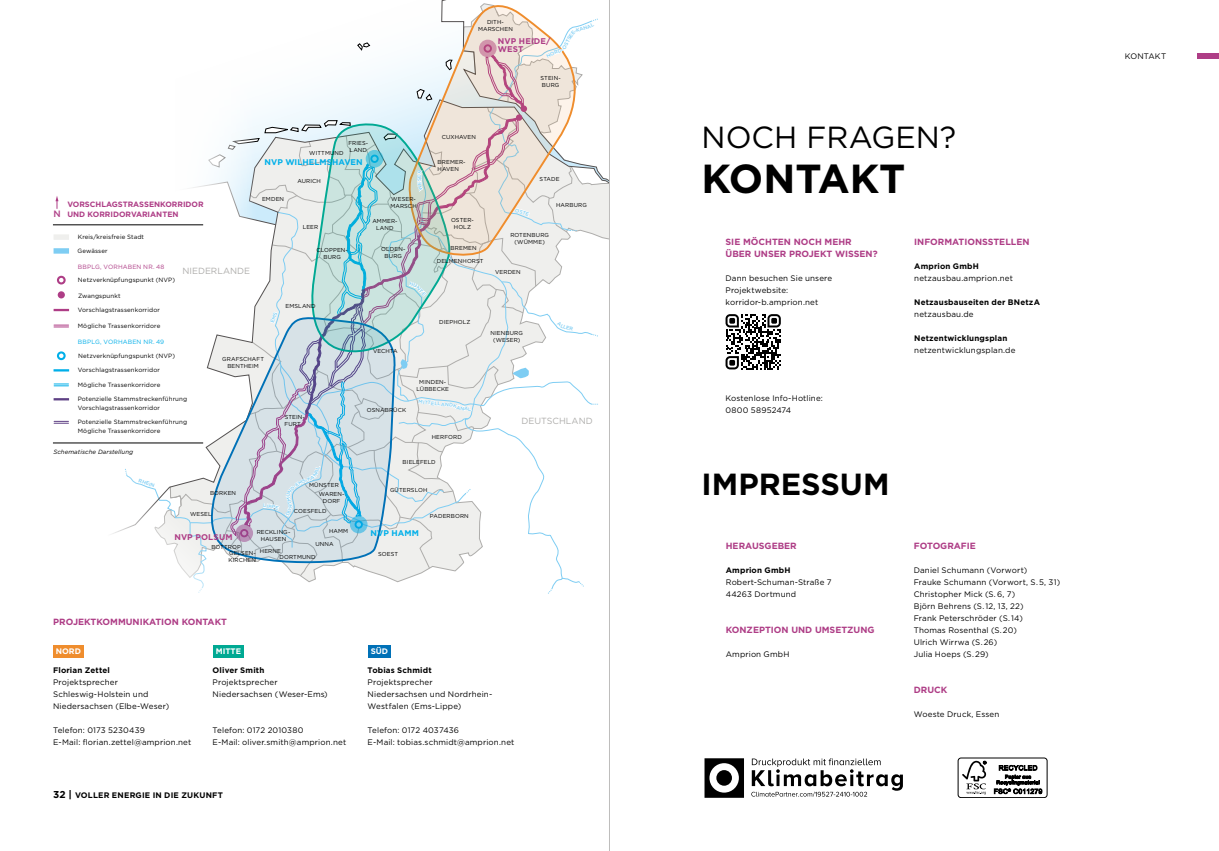
<style>
.page{position:relative;width:1219px;height:851px;background:#fff}
.page>*{position:absolute;margin:0;border:0;box-sizing:border-box;transform-origin:0 0}
.t1{font:700 40.5px "Gotham";letter-spacing:-.005em;color:#000}
.t2{font:30.5px "Gotham";color:#000}
.t3{font:700 30.5px "Gotham";color:#000}
.t4{font:500 9.2px "Gotham";color:#ae3d86}
.t5{font:700 9px/12px "Gotham";color:#ae3d86}
.t6{font:8.9px "Gotham";letter-spacing:.005em;color:#aeadab}
.t7{font:700 8.3px "Gotham";letter-spacing:.005em;color:#00afe9}
.t8{font:700 8.3px/7.6px "Gotham";letter-spacing:.015em;color:#ae3d86}
.t9{font:8px/12px "Gotham";letter-spacing:.015em;color:#000}
.t10{font:700 8px "Gotham";letter-spacing:.02em;color:#000}
.t11{font:700 8px "Gotham";color:#fff}
.t12{font:700 7.7px/10px "Gotham";color:#ae3d86}
.t13{font:6.1px/8.4px "Gotham";letter-spacing:.015em;color:#000}
.t14{font:italic 6.1px "Gotham";letter-spacing:.01em;color:#000}
.t15{font:6.1px "Gotham";letter-spacing:.025em;color:#ae3d86}
.t16{font:6.1px "Gotham";letter-spacing:.02em;color:#00afe9}
.t17{font:5.7px/7px "Gotham";letter-spacing:.015em;color:#000;text-align:center}
.t18{font:500 5.1px "Gotham";color:#7ecdf3}
.s1{font-size:10px}
</style>
<div class="page">
<div style="left:213px;top:645px;width:31px;height:12px;background:#00a993"></div>
<div style="left:368px;top:645px;width:23px;height:12px;background:#0071b7"></div>
<div style="left:53px;top:645px;width:31px;height:12px;background:#ef8d2d"></div>
<svg style="left:725px;top:314px;width:56px;height:55px"></svg>
<div style="left:958px;top:757px;width:89px;height:40px;border:1px solid #000;border-radius:3px"></div>
<svg style="left:962px;top:760px;width:24px;height:34px"></svg>
<svg style="left:994px;top:765px;width:48px;height:28px"></svg>
<svg style="left:705px;top:758px;width:39px;height:39px"></svg>
<div style="left:716px;top:770px;width:16px;height:15px;background:#000;border-radius:50%"></div>
<svg style="left:751px;top:758px;width:152px;height:38px"></svg>
<div style="left:1198px;top:53px;width:21px;height:6px;background:#ae3d86"></div>
<hr style="left:53px;top:224px;width:150px;height:1px;background:#000">
<hr style="left:53px;top:442px;width:150px;height:1px;background:#000">
<hr style="left:609px;top:0;width:1px;height:850px;background:#bebdbc">
<svg style="left:54px;top:0;width:555px;height:594px"></svg>
<p class="t17" style="left:478px;top:19px;width:36px">DITH-<br>MARSCHEN</p>
<p class="t8" style="left:498px;top:37px;width:54px">NVP HEIDE/<br>WEST</p>
<p class="t12" style="left:67px;top:200px;width:138px">VORSCHLAGSTRASSENKORRIDOR<br>UND KORRIDORVARIANTEN</p>
<p class="t13" style="left:78px;top:233px;width:68px">Kreis/kreisfreie Stadt</p>
<p class="t13" style="left:77px;top:247px;width:32px">Gewässer</p>
<p class="t13" style="left:78px;top:291px;width:44px">Zwangspunkt</p>
<p class="t4" style="left:53px;top:208px;width:9px">N</p>
<p class="t15" style="left:78px;top:262px;width:88px">BBPLG, VORHABEN NR. 48</p>
<p class="t13" style="left:78px;top:305px;width:84px">Vorschlagstrassenkorridor</p>
<p class="t6" style="left:182px;top:265px;width:69px">NIEDERLANDE</p>
<p class="t13" style="left:78px;top:276px;width:99px">Netzverknüpfungspunkt (NVP)</p>
<p class="t17" style="left:348px;top:139px;width:21px;text-align:left">FRIES-<br>LAND</p>
<p class="t17" style="left:309px;top:149px;width:36px">WITTMUND</p>
<p class="t7" style="left:265px;top:157px;width:100px">NVP WILHELMSHAVEN</p>
<p class="t17" style="left:262px;top:195px;width:23px">EMDEN</p>
<p class="t17" style="left:297px;top:177px;width:25px">AURICH</p>
<p class="t17" style="left:303px;top:223px;width:17px">LEER</p>
<p class="t17" style="left:317px;top:246px;width:33px">CLOPPEN-<br>BURG</p>
<p class="t17" style="left:286px;top:302px;width:32px">EMSLAND</p>
<p class="t17" style="left:390px;top:195px;width:28px;text-align:left">WESER-<br>MARSCH</p>
<p class="t17" style="left:372px;top:217px;width:27px">AMMER-<br>LAND</p>
<p class="t17" style="left:381px;top:245px;width:26px">OLDEN-<br>BURG</p>
<p class="t17" style="left:540px;top:74px;width:22px;text-align:left">STEIN-<br>BURG</p>
<p class="t17" style="left:442px;top:133px;width:36px">CUXHAVEN</p>
<p class="t17" style="left:438px;top:159px;width:29px;text-align:left">BREMER-<br>HAVEN</p>
<p class="t17" style="left:451px;top:216px;width:24px">OSTER-<br>HOLZ</p>
<p class="t17" style="left:437px;top:242px;width:48px;line-height:12.2px;text-align:left;text-indent:14px">BREMEN<br>DELMENHORST</p>
<p class="t17" style="left:540px;top:175px;width:22px">STADE</p>
<p class="t17" style="left:556px;top:201px;width:32px">HARBURG</p>
<p class="t17" style="left:510px;top:231px;width:40px">ROTENBURG (WÜMME)</p>
<p class="t17" style="left:495px;top:268px;width:27px">VERDEN</p>
<p class="t13" style="left:78px;top:321px;width:84px">Mögliche Trassenkorridore</p>
<p class="t13" style="left:78px;top:366px;width:84px">Vorschlagstrassenkorridor</p>
<p class="t13" style="left:78px;top:380px;width:84px">Mögliche Trassenkorridore</p>
<p class="t16" style="left:78px;top:337px;width:88px">BBPLG, VORHABEN NR. 49</p>
<p class="t13" style="left:78px;top:351px;width:99px">Netzverknüpfungspunkt (NVP)</p>
<p class="t17" style="left:222px;top:355px;width:44px">GRAFSCHAFT<br>BENTHEIM</p>
<p class="t17" style="left:373px;top:347px;width:26px">VECHTA</p>
<p class="t17" style="left:439px;top:319px;width:33px">DIEPHOLZ</p>
<p class="t17" style="left:416px;top:378px;width:34px">MINDEN-<br>LÜBBECKE</p>
<p class="t17" style="left:490px;top:329px;width:34px">NIENBURG (WESER)</p>
<p class="t13" style="left:78px;top:395px;width:111px">Potenzielle Stammstreckenführung<br>Vorschlagstrassenkorridor</p>
<p class="t17" style="left:367px;top:406px;width:41px">OSNABRÜCK</p>
<p class="t18" style="left:468px;top:405px;width:5px">L</p>
<p class="t13" style="left:78px;top:418px;width:111px">Potenzielle Stammstreckenführung<br>Mögliche Trassenkorridore</p>
<p class="t17" style="left:285px;top:413px;width:22px;text-align:left">STEIN-<br>FURT</p>
<p class="t17" style="left:432px;top:433px;width:32px">HERFORD</p>
<p class="t6" style="left:522px;top:415px;width:73px">DEUTSCHLAND</p>
<p class="t14" style="left:53px;top:448px;width:81px">Schematische Darstellung</p>
<p class="t17" style="left:403px;top:458px;width:35px">BIELEFELD</p>
<p class="t17" style="left:210px;top:489px;width:28px">BORKEN</p>
<p class="t17" style="left:190px;top:510px;width:23px">WESEL</p>
<p class="t17" style="left:309px;top:481px;width:31px">MÜNSTER</p>
<p class="t17" style="left:319px;top:490px;width:27px">WAREN-<br>DORF</p>
<p class="t17" style="left:390px;top:486px;width:39px">GÜTERSLOH</p>
<p class="t17" style="left:294px;top:507px;width:34px">COESFELD</p>
<p class="t17" style="left:430px;top:512px;width:40px">PADERBORN</p>
<p class="t17" style="left:329px;top:527px;width:21px">HAMM</p>
<p class="t17" style="left:257px;top:528px;width:35px">RECKLING-<br>HAUSEN</p>
<p class="t8" style="left:174px;top:533px;width:60px">NVP POLSUM</p>
<p class="t17" style="left:315px;top:540px;width:20px">UNNA</p>
<p class="t17" style="left:211px;top:543px;width:31px">BOTTROP</p>
<p class="t17" style="left:260px;top:547px;width:23px">HERNE</p>
<p class="t17" style="left:229px;top:549px;width:29px;text-align:left">GELSEN-<br>KIRCHEN</p>
<p class="t17" style="left:280px;top:553px;width:38px">DORTMUND</p>
<p class="t7" style="left:371px;top:527px;width:50px">NVP HAMM</p>
<p class="t17" style="left:378px;top:550px;width:21px">SOEST</p>
<p class="t5" style="left:53px;top:615px;width:175px">PROJEKTKOMMUNIKATION KONTAKT</p>
<p class="t11" style="left:56px;top:646px;width:27px">NORD</p>
<p class="t10" style="left:53px;top:664px;width:58px">Florian Zettel</p>
<p class="t9" style="left:53px;top:676px;width:117px">Projektsprecher<br>Schleswig-Holstein und<br>Niedersachsen (Elbe-Weser)</p>
<p class="t9" style="left:53px;top:724px;width:140px">Telefon: 0173 5230439<br>E-Mail: florian.zettel@amprion.net</p>
<p class="t11" style="left:216px;top:646px;width:27px">MITTE</p>
<p class="t10" style="left:213px;top:664px;width:53px">Oliver Smith</p>
<p class="t9" style="left:213px;top:676px;width:117px">Projektsprecher<br>Niedersachsen (Weser-Ems)</p>
<p class="t9" style="left:213px;top:724px;width:135px">Telefon: 0172 2010380<br>E-Mail: oliver.smith@amprion.net</p>
<p class="t10" style="left:53px;top:789px;width:171px"><span class="s1">32 |</span> VOLLER ENERGIE IN DIE ZUKUNFT</p>
<p class="t11" style="left:371px;top:646px;width:19px">SÜD</p>
<p class="t10" style="left:368px;top:664px;width:66px">Tobias Schmidt</p>
<p class="t9" style="left:368px;top:676px;width:126px">Projektsprecher<br>Niedersachsen und Nordrhein-<br>Westfalen (Ems-Lippe)</p>
<p class="t9" style="left:368px;top:724px;width:148px">Telefon: 0172 4037436<br>E-Mail: tobias.schmidt@amprion.net</p>
<h2 class="t2" style="left:702px;top:118px;width:256px">NOCH FRAGEN?</h2>
<h1 class="t1" style="left:702px;top:151px;width:205px">KONTAKT</h1>
<p class="t5" style="left:725px;top:235px;width:154px">SIE MÖCHTEN NOCH MEHR<br>ÜBER UNSER PROJEKT WISSEN?</p>
<p class="t9" style="left:725px;top:272px;width:108px">Dann besuchen Sie unsere<br>Projektwebsite: korridor-b.amprion.net</p>
<p class="t9" style="left:725px;top:392px;width:99px">Kostenlose Info-Hotline:<br>0800 58952474</p>
<h2 class="t3" style="left:702px;top:463px;width:189px">IMPRESSUM</h2>
<p class="t5" style="left:726px;top:539px;width:72px">HERAUSGEBER</p>
<p class="t10" style="left:726px;top:564px;width:66px">Amprion GmbH</p>
<p class="t9" style="left:726px;top:576px;width:107px">Robert-Schuman-Straße 7<br>44263 Dortmund</p>
<p class="t5" style="left:726px;top:623px;width:150px">KONZEPTION UND UMSETZUNG</p>
<p class="t9" style="left:726px;top:648px;width:65px">Amprion GmbH</p>
<p class="t5" style="left:914px;top:235px;width:117px">INFORMATIONSSTELLEN</p>
<p class="t10" style="left:914px;top:260px;width:66px">Amprion GmbH</p>
<p class="t9" style="left:914px;top:272px;width:100px">netzausbau.amprion.net</p>
<p class="t10" style="left:914px;top:296px;width:127px">Netzausbauseiten der BNetzA</p>
<p class="t9" style="left:914px;top:308px;width:61px">netzausbau.de</p>
<p class="t10" style="left:914px;top:332px;width:95px">Netzentwicklungsplan</p>
<p class="t9" style="left:914px;top:344px;width:103px">netzentwicklungsplan.de</p>
<p class="t5" style="left:914px;top:539px;width:64px">FOTOGRAFIE</p>
<p class="t9" style="left:914px;top:564px;width:148px">Daniel Schumann (Vorwort)<br>Frauke Schumann (Vorwort, S. 5, 31)<br>Christopher Mick (S. 6, 7)<br>Björn Behrens (S. 12, 13, 22)<br>Frank Peterschröder (S. 14)<br>Thomas Rosenthal (S. 20)<br>Ulrich Wirrwa (S. 26)<br>Julia Hoeps (S. 29)</p>
<p class="t5" style="left:914px;top:683px;width:35px">DRUCK</p>
<p class="t9" style="left:914px;top:708px;width:87px">Woeste Druck, Essen</p>
<p class="t9" style="left:1125px;top:50px;width:43px">KONTAKT</p>
</div>
